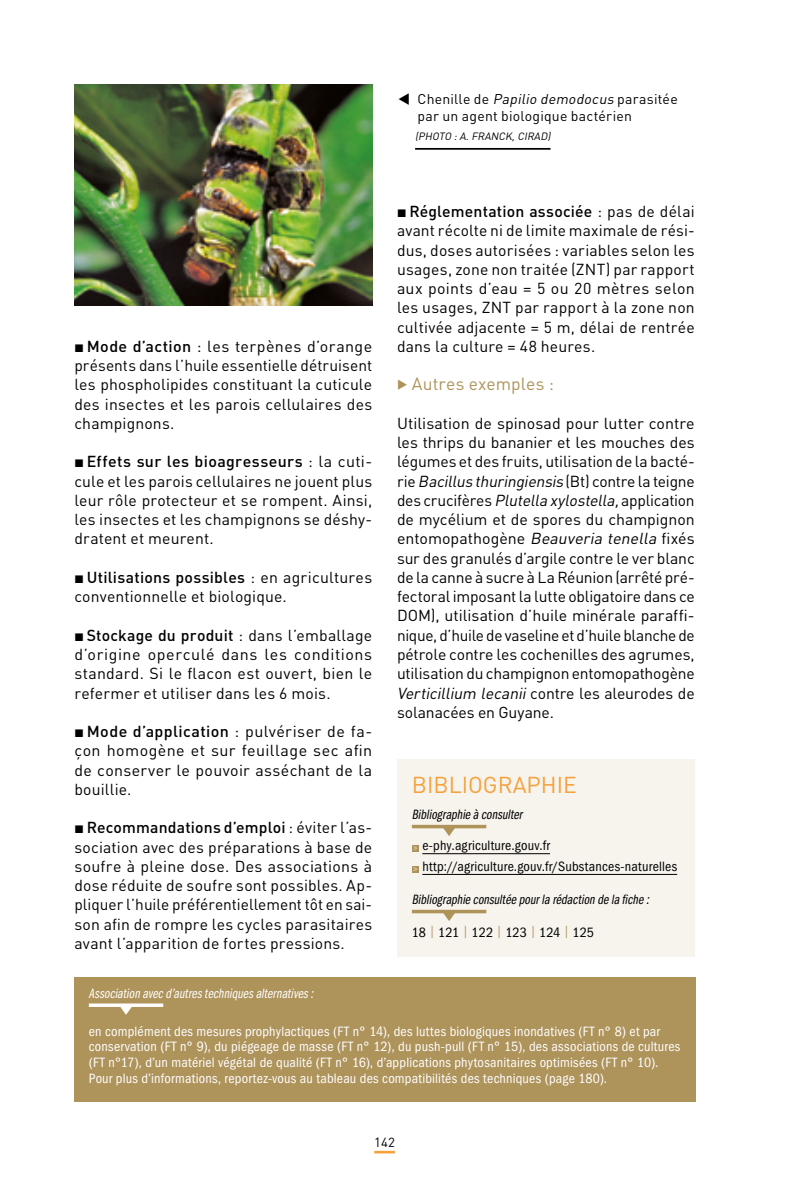
<style>
.page{position:relative;width:794px;height:1191px;background:#fff}
.page>*{position:absolute;margin:0;border:0;box-sizing:border-box;transform-origin:0 0}
.t1{font:22.75px "DIN";color:#f6a13b}
.t2{font:17.5px "DIN";letter-spacing:.005em;color:#ae935b}
.t3{font:15.75px/19.2px "DIN";letter-spacing:.01em;color:#000;text-align:justify}
.t4{font:condensed 14px/15.8px "Franklin Gothic LT";letter-spacing:.015em;color:#fff}
.t5{font:condensed 14px/20.7px "Franklin Gothic LT";letter-spacing:.015em;color:#000}
.t6{font:italic 14px "Franklin Gothic LT Book Cmpr";color:#000}
.t7{font:14px/16.8px "DIN";letter-spacing:.015em;color:#000}
.t8{font:italic 14px "Franklin Gothic LT Book Cmpr";color:#fff}
.t9{font:13.12px "DIN";color:#000}
.t10{font:italic 10.5px "DIN";color:#000}
.s1{font-weight:500}
.s2{font-style:italic}
.s3{color:#fff}
.s4{font-size:12.25px;color:#ae935b}
</style>
<div class="page">
<div style="left:397px;top:759px;width:297px;height:197px;background:#f7f3ed"></div>
<hr style="left:422px;top:853px;width:128px;height:1px;background:#000">
<hr style="left:422px;top:874px;width:255px;height:1px;background:#000">
<svg style="left:442px;top:828px;width:14px;height:8px"></svg>
<hr style="left:412px;top:825px;width:74px;height:3px;background:#ae935b">
<div style="left:412px;top:845px;width:7px;height:7px;background:#ae935b"></div>
<div style="left:412px;top:865px;width:7px;height:7px;background:#ae935b"></div>
<svg style="left:442px;top:913px;width:14px;height:8px"></svg>
<svg style="left:412px;top:909px;width:74px;height:4px"></svg>
<div style="left:74px;top:977px;width:621px;height:124px;background:#ae935b"></div>
<svg style="left:120px;top:1007px;width:12px;height:7px"></svg>
<svg style="left:89px;top:1003px;width:74px;height:4px"></svg>
<hr style="left:415px;top:148px;width:135px;height:2px;background:#000">
<img style="left:74px;top:84px;width:299px;height:221px">
<hr style="left:374px;top:1150px;width:21px;height:3px;background:#f6a13b">
<p class="t3" style="left:74px;top:336px;width:299px;text-indent:12px"><span class="s1">Mode d’action</span> : les terpènes d’orange présents dans l’huile essentielle détruisent les phospholipides constituant la cuticule des insectes et les parois cellulaires des champignons.</p>
<p class="t3" style="left:74px;top:452px;width:299px;text-indent:12px"><span class="s1">Effets sur les bioagresseurs</span> : la cuti&shy;cule et les parois cellulaires ne jouent plus leur rôle protecteur et se rompent. Ainsi, les insectes et les champignons se déshy&shy;dratent et meurent.</p>
<p class="t3" style="left:74px;top:567px;width:299px;text-indent:12px"><span class="s1">Utilisations possibles</span> : en agricultures conventionnelle et biologique.</p>
<p class="t3" style="left:74px;top:625px;width:299px;text-indent:12px"><span class="s1">Stockage du produit</span> : dans l’emballage d’origine operculé dans les conditions standard. Si le flacon est ouvert, bien le refermer et utiliser dans les 6 mois.</p>
<p class="t3" style="left:74px;top:721px;width:299px;text-indent:12px"><span class="s1">Mode d’application</span> : pulvériser de fa&shy;çon homogène et sur feuillage sec afin de conserver le pouvoir asséchant de la bouillie.</p>
<p class="t3" style="left:74px;top:817px;width:299px;text-indent:12px"><span class="s1">Recommandations d’emploi</span> : éviter l’as&shy;sociation avec des préparations à base de soufre à pleine dose. Des associations à dose réduite de soufre sont possibles. Ap&shy;pliquer l’huile préférentiellement tôt en sai&shy;son afin de rompre les cycles parasitaires avant l’apparition de fortes pressions.</p>
<p class="t7" style="left:417px;top:90px;width:262px">Chenille de <span class="s2">Papilio demodocus</span> parasitée par un agent biologique bactérien</p>
<p class="t10" style="left:415px;top:130px;width:139px">(PHOTO :A.FRANCK,CIRAD)</p>
<p class="t3" style="left:397px;top:201px;width:299px;text-indent:12px"><span class="s1">Réglementation associée</span> : pas de délai avant récolte ni de limite maximale de rési&shy;dus, doses autorisées : variables selon les usages, zone non traitée (ZNT) par rapport aux points d’eau = 5 ou 20 mètres selon les usages, ZNT par rapport à la zone non cultivée adjacente = 5 m, délai de rentrée dans la culture = 48 heures.</p>
<p class="t2" style="left:412px;top:373px;width:144px">Autres exemples :</p>
<p class="t3" style="left:397px;top:413px;width:299px">Utilisation de spinosad pour lutter contre les thrips du bananier et les mouches des légumes et des fruits, utilisation de la bacté&shy;r i e <span class="s2">Bacillus thuringiensis</span> ( B t ) c o n t re la t e i g n e des crucifères <span class="s2">Plutellaxylostella,</span>application de mycélium et de spores du champignon entomopathogène <span class="s2">Beauveriatenella</span> fixés sur des granulés d’argile contre le ver blanc de la canne à sucre à La Réunion (arrêté pré&shy;fectoral imposant la lutte obligatoire dans ce DOM), utilisation d’huile minérale paraffi&shy;nique, d’huile de vaseline et d’huile blanche de pétrole contre les cochenilles des agrumes, utilisation du champignon entomopathogène <span class="s2">Verticillium lecanii</span> co n t re le s a le u ro d e s d e solanacées en Guyane.</p>
<h1 class="t1" style="left:412px;top:770px;width:166px">BIBLIOGRAPHIE</h1>
<p class="t6" style="left:412px;top:807px;width:120px">Bibliographieàconsulter<span class="s3">:</span></p>
<p class="t5" style="left:413px;top:835px;width:265px"><sub>&gt;</sub> e-phy.agriculture.gouv.fr<br><sub>&gt;</sub> http://agriculture.gouv.fr/Substances-naturelles</p>
<p class="t6" style="left:412px;top:892px;width:241px">Bibliographieconsultéepourlarédactiondelafiche:</p>
<p class="t5" style="left:412px;top:922px;width:183px">18 <span class="s4">|</span> 121 <span class="s4">|</span> 122 <span class="s4">|</span> 123 <span class="s4">|</span> 124 <span class="s4">|</span> 125</p>
<p class="t8" style="left:89px;top:985px;width:229px">Associationavecd’autrestechniquesalternatives :</p>
<p class="t4" style="left:89px;top:1023px;width:593px">en complément des mesures prophylactiques (FT n° 14), des luttes biologiques inondatives (FT n° 8) et par conservation (FT n° 9), du piégeage de masse (FT n° 12), du push-pull (FT n° 15), des associations de cultures (FT n°17), d’un matériel végétal de qualité (FT n° 16), d’applications phytosanitaires optimisées (FT n° 10).<br>Pour plus d’informations, reportez-vous au tableau des compatibilités des techniques (page 180).</p>
<p class="t9" style="left:374px;top:1134px;width:22px">142</p>
</div>
